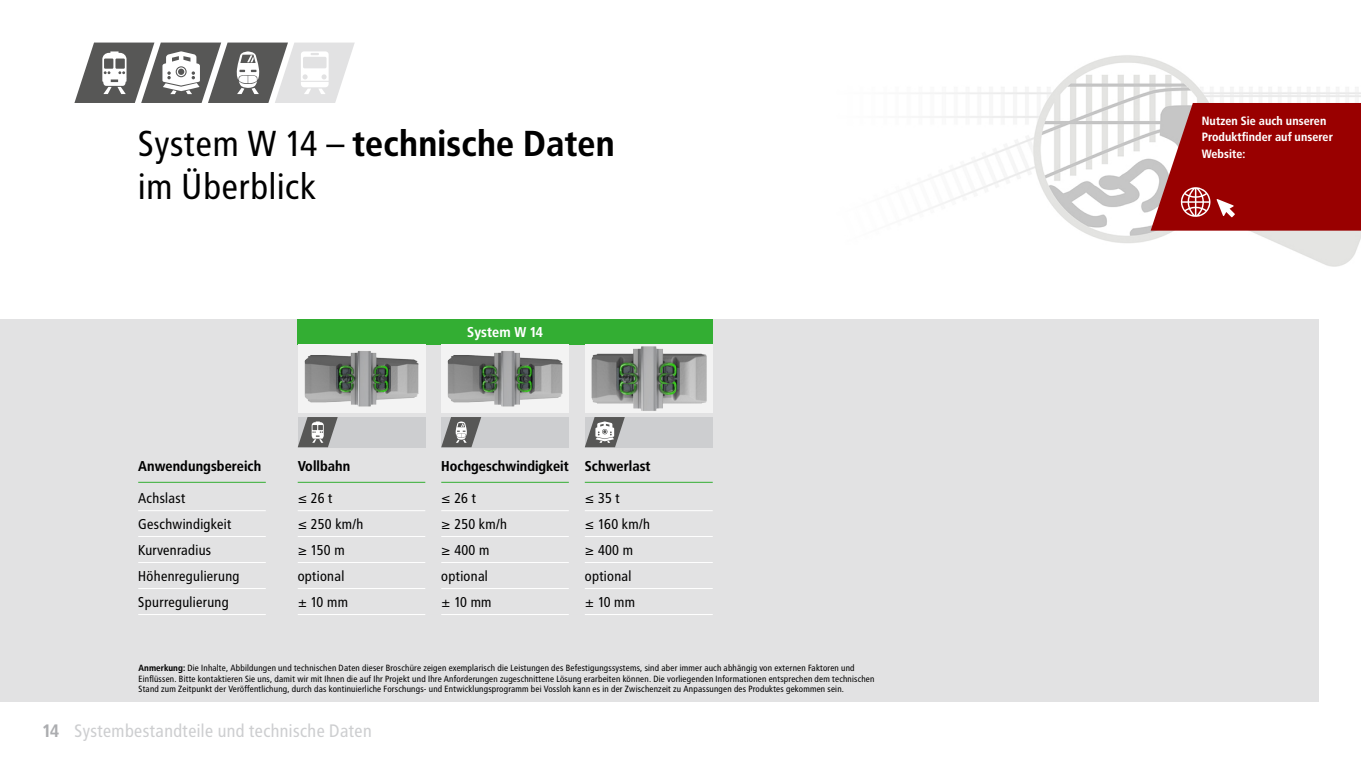
<style>
.page{position:relative;width:1361px;height:766px;background:#fff}
.page>*{position:absolute;margin:0;border:0;box-sizing:border-box;transform-origin:0 0}
.t1{font:36px/43.2px "Transit OT";letter-spacing:-.015em;color:#000}
.t2{font:18px "Transit OT";letter-spacing:-.015em;color:#cdced0}
.t3{font:700 18px "Transit OT";color:#acadb0}
.t4{font:14.25px/26px "Transit OT";letter-spacing:-.015em;color:#000}
.t5{font:700 14.25px "Transit OT";letter-spacing:-.02em;color:#000}
.t6{font:700 14.25px "Transit OT";letter-spacing:-.015em;color:#fff}
.t7{font:700 12px/16.5px "Transit OT";letter-spacing:-.015em;color:#fff}
.t8{font:9px/10.8px "Transit OT";letter-spacing:-.015em;color:#000}
.s1{font-weight:700}
</style>
<div class="page">
<div style="left:0;top:319px;width:1318px;height:383px;background:#e2e2e3"></div>
<img style="left:1031px;top:55px;width:330px;height:212px">
<div style="left:298px;top:417px;width:127px;height:30px;background:#cdced0"></div>
<div style="left:441px;top:417px;width:128px;height:30px;background:#cdced0"></div>
<div style="left:585px;top:417px;width:127px;height:30px;background:#cdced0"></div>
<hr style="left:298px;top:536px;width:127px;height:1px;background:#fff">
<hr style="left:138px;top:536px;width:128px;height:1px;background:#fff">
<hr style="left:298px;top:562px;width:127px;height:1px;background:#fff">
<hr style="left:138px;top:562px;width:128px;height:1px;background:#fff">
<hr style="left:298px;top:588px;width:127px;height:1px;background:#fff">
<hr style="left:138px;top:588px;width:128px;height:1px;background:#fff">
<hr style="left:298px;top:614px;width:127px;height:1px;background:#fff">
<hr style="left:138px;top:614px;width:128px;height:1px;background:#fff">
<hr style="left:298px;top:510px;width:127px;height:1px;background:#fff">
<hr style="left:138px;top:510px;width:128px;height:1px;background:#fff">
<hr style="left:298px;top:482px;width:127px;height:1px;background:#33ae33">
<hr style="left:138px;top:482px;width:128px;height:1px;background:#33ae33">
<hr style="left:441px;top:536px;width:128px;height:1px;background:#fff">
<hr style="left:441px;top:562px;width:128px;height:1px;background:#fff">
<hr style="left:441px;top:588px;width:128px;height:1px;background:#fff">
<hr style="left:441px;top:614px;width:128px;height:1px;background:#fff">
<hr style="left:441px;top:510px;width:128px;height:1px;background:#fff">
<hr style="left:441px;top:482px;width:128px;height:1px;background:#33ae33">
<hr style="left:585px;top:536px;width:128px;height:1px;background:#fff">
<hr style="left:585px;top:562px;width:128px;height:1px;background:#fff">
<hr style="left:585px;top:588px;width:128px;height:1px;background:#fff">
<hr style="left:585px;top:614px;width:128px;height:1px;background:#fff">
<hr style="left:585px;top:510px;width:128px;height:1px;background:#fff">
<hr style="left:585px;top:482px;width:128px;height:1px;background:#33ae33">
<svg style="left:298px;top:417px;width:40px;height:30px"></svg>
<svg style="left:585px;top:417px;width:40px;height:30px"></svg>
<svg style="left:441px;top:417px;width:40px;height:30px"></svg>
<div style="left:298px;top:319px;width:415px;height:25px;background:#33ae33"></div>
<svg style="left:74px;top:43px;width:281px;height:60px"></svg>
<svg style="left:1150px;top:103px;width:211px;height:127px;background:#a21b1b"></svg>
<img style="left:299px;top:344px;width:125px;height:68px">
<div style="left:441px;top:344px;width:128px;height:68px;background:#f3f3f3"></div>
<img style="left:447px;top:351px;width:116px;height:56px">
<img style="left:586px;top:344px;width:125px;height:68px">
<h1 class="t1" style="left:138px;top:122px;width:479px">System W 14 – <span class="s1">technische Daten </span>im Überblick</h1>
<h3 class="t6" style="left:467px;top:323px;width:77px">System W 14</h3>
<h3 class="t5" style="left:138px;top:457px;width:125px">Anwendungsbereich</h3>
<h3 class="t4" style="left:138px;top:485px;width:103px">Achslast<br>Geschwindigkeit<br>Kurvenradius<br>Höhenregulierung<br>Spurregulierung</h3>
<h3 class="t5" style="left:298px;top:457px;width:55px">Vollbahn</h3>
<h3 class="t4" style="left:298px;top:485px;width:68px">≤ 26 t<br>≤ 250 km/h ≥ 150 m optional<br>± 10 mm</h3>
<h3 class="t5" style="left:441px;top:457px;width:129px">Hochgeschwindigkeit</h3>
<h3 class="t4" style="left:441px;top:485px;width:68px">≤ 26 t<br>≥ 250 km/h ≥ 400 m optional<br>± 10 mm</h3>
<h3 class="t5" style="left:585px;top:457px;width:68px">Schwerlast</h3>
<h3 class="t4" style="left:585px;top:485px;width:67px">≤ 35 t<br>≤ 160 km/h ≥ 400 m optional<br>± 10 mm</h3>
<h2 class="t3" style="left:43px;top:720px;width:18px">14</h2>
<p class="t8" style="left:139px;top:662px;width:738px"><span class="s1">Anmerkung:</span> Die Inhalte, Abbildungen und technischen Daten dieser Broschüre zeigen exemplarisch die Leistungen des Befestigungssystems, sind aber immer auch abhängig von externen Faktoren und<br>Einflüssen. Bitte kontaktieren Sie uns, damit wir mit Ihnen die auf Ihr Projekt und Ihre Anforderungen zugeschnittene Lösung erarbeiten können. Die vorliegenden Informationen entsprechen dem technischen<br>Stand zum Zeitpunkt der Veröffentlichung, durch das kontinuierliche Forschungs- und Entwicklungsprogramm bei Vossloh kann es in der Zwischenzeit zu Anpassungen des Produktes gekommen sein.</p>
<h2 class="t2" style="left:74px;top:720px;width:299px">Systembestandteile und technische Daten</h2>
<h3 class="t7" style="left:1201px;top:112px;width:133px">Nutzen Sie auch unseren<br>Produktfinder auf unserer<br>Website:</h3>
</div>
